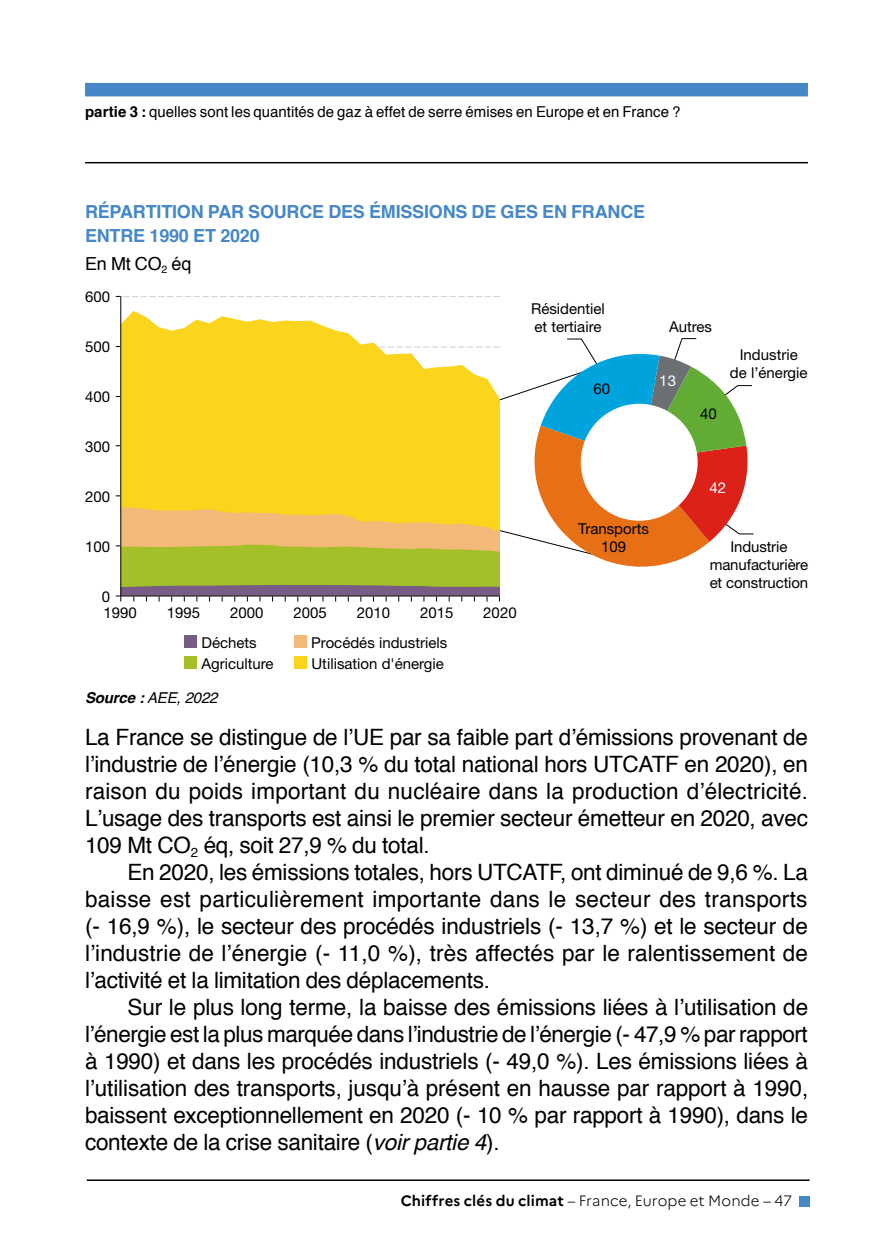
<style>
.page{position:relative;width:893px;height:1259px;background:#fff}
.page>*{position:absolute;margin:0;border:0;box-sizing:border-box;transform-origin:0 0}
.texte-retrait{font:22.5px/27px "Helvetica";letter-spacing:-.01em;color:#000;text-align:justify}
.texte{font:22.5px/27px "Helvetica";letter-spacing:-.01em;color:#000;text-align:justify}
.t1{font:700 18px/24px "Helvetica";letter-spacing:-.01em;color:#4587c7}
.t2{font:18px "Helvetica";letter-spacing:-.01em;color:#000}
.t3{font:15px/18px "Helvetica Neue LT Std";color:#000;text-align:center}
.t4{font:15px "Helvetica";color:#000}
.t5{font:300 15px "Marianne";letter-spacing:.01em;color:#000}
.source-graph{font:italic 15px "Helvetica";letter-spacing:-.01em;color:#000}
.t6{font:15px "Helvetica Neue LT Std";color:#fff}
.s1{font-weight:700}
.s2{font-style:italic}
</style>
<div class="page">
<div style="left:85px;top:83px;width:723px;height:13px;background:#4587c7"></div>
<hr style="left:85px;top:162px;width:723px;height:1px;background:#000">
<hr style="left:87px;top:1179px;width:723px;height:2px;background:#000">
<div style="left:799px;top:1195px;width:11px;height:11px;background:#4587c7"></div>
<div style="left:185px;top:635px;width:12px;height:13px;background:#775d85"></div>
<div style="left:294px;top:635px;width:13px;height:13px;background:#f2b979"></div>
<div style="left:185px;top:656px;width:12px;height:13px;background:#a4c028"></div>
<div style="left:295px;top:656px;width:12px;height:13px;background:#fbd51d"></div>
<svg style="left:116px;top:296px;width:384px;height:1px"></svg>
<svg style="left:121px;top:311px;width:233px;height:27px;fill:#fbd51d"></svg>
<svg style="left:116px;top:338px;width:638px;height:263px"></svg>
<hr style="left:120px;top:296px;width:1px;height:305px;background:#000">
<hr style="left:116px;top:595px;width:384px;height:1px;background:#000">
<p class="t4" style="left:85px;top:100px;width:597px"><span class="s1">partie 3 :</span> quelles sont les quantités de gaz à effet de serre émises en Europe et en France ?</p>
<h2 class="t1" style="left:85px;top:200px;width:562px">RÉPARTITION PAR SOURCE DES ÉMISSIONS DE GES EN FRANCE<br>ENTRE 1990 ET 2020</h2>
<p class="t2" style="left:85px;top:250px;width:108px">En Mt CO<sub>2</sub> éq</p>
<p class="t3" style="left:85px;top:287px;width:27px">600</p>
<p class="t3" style="left:85px;top:337px;width:27px">500</p>
<p class="t3" style="left:85px;top:387px;width:27px">400</p>
<p class="t3" style="left:85px;top:437px;width:27px">300</p>
<p class="t3" style="left:85px;top:487px;width:27px">200</p>
<p class="t3" style="left:85px;top:537px;width:27px">100</p>
<p class="t3" style="left:102px;top:587px;width:10px">0</p>
<p class="t3" style="left:103px;top:604px;width:35px">1990</p>
<p class="t3" style="left:167px;top:604px;width:35px">1995</p>
<p class="t3" style="left:230px;top:604px;width:35px">2000</p>
<p class="t3" style="left:293px;top:604px;width:35px">2005</p>
<p class="t3" style="left:357px;top:604px;width:35px">2010</p>
<p class="t3" style="left:420px;top:604px;width:35px">2015</p>
<p class="t3" style="left:483px;top:604px;width:35px">2020</p>
<p class="t3" style="left:201px;top:633px;width:57px">Déchets</p>
<p class="t3" style="left:311px;top:633px;width:138px">Procédés industriels</p>
<p class="t3" style="left:201px;top:654px;width:74px">Agriculture</p>
<p class="t3" style="left:311px;top:654px;width:134px">Utilisation d'énergie</p>
<p class="t3" style="left:531px;top:300px;width:75px;text-align:left">Résidentiel et tertiaire</p>
<p class="t3" style="left:593px;top:380px;width:18px">60</p>
<p class="t3" style="left:669px;top:318px;width:45px">Autres</p>
<p class="t6" style="left:659px;top:372px;width:18px">13</p>
<p class="t3" style="left:700px;top:404px;width:18px">40</p>
<p class="t3" style="left:730px;top:345px;width:79px">Industrie de l’énergie</p>
<p class="t3" style="left:578px;top:519px;width:72px">Transports<br>109</p>
<p class="t6" style="left:709px;top:479px;width:18px">42</p>
<p class="t3" style="left:710px;top:537px;width:100px">Industrie manufacturière et construction</p>
<p class="source-graph" style="left:85px;top:685px;width:134px"><span class="s1">Source :</span> AEE, 2022</p>
<p class="texte" style="left:85px;top:724px;width:724px">La France se distingue de l’UE par sa faible part d’émissions provenant de l’industrie de l’énergie (10,3 % du total national hors UTCATF en 2020), en raison du poids important du nucléaire dans la production d’électricité.<br>L’usage des transports est ainsi le premier secteur émetteur en 2020, avec 109 Mt CO<sub>2</sub> éq, soit 27,9 % du total.</p>
<p class="texte-retrait" style="left:85px;top:859px;width:725px;text-indent:43px">En 2020, les émissions totales, hors UTCATF, ont diminué de 9,6 %. La baisse est particulièrement importante dans le secteur des transports (- 16,9 %), le secteur des procédés industriels (- 13,7 %) et le secteur de l’industrie de l’énergie (- 11,0 %), très affectés par le ralentissement de l’activité et la limitation des déplacements.</p>
<p class="texte-retrait" style="left:85px;top:994px;width:725px;text-indent:43px">Sur le plus long terme, la baisse des émissions liées à l’utilisation de l’énergie est la plus marquée dans l’industrie de l’énergie (- 47,9 % par rapport à 1990) et dans les procédés industriels (- 49,0 %). Les émissions liées à l’utilisation des transports, jusqu’à présent en hausse par rapport à 1990, baissent exceptionnellement en 2020 (- 10 % par rapport à 1990), dans le contexte de la crise sanitaire (<span class="s2">voir partie 4</span>).</p>
<p class="t5" style="left:401px;top:1189px;width:393px"><span class="s1">Chiffres clés du climat</span> – France, Europe et Monde – 47</p>
</div>
